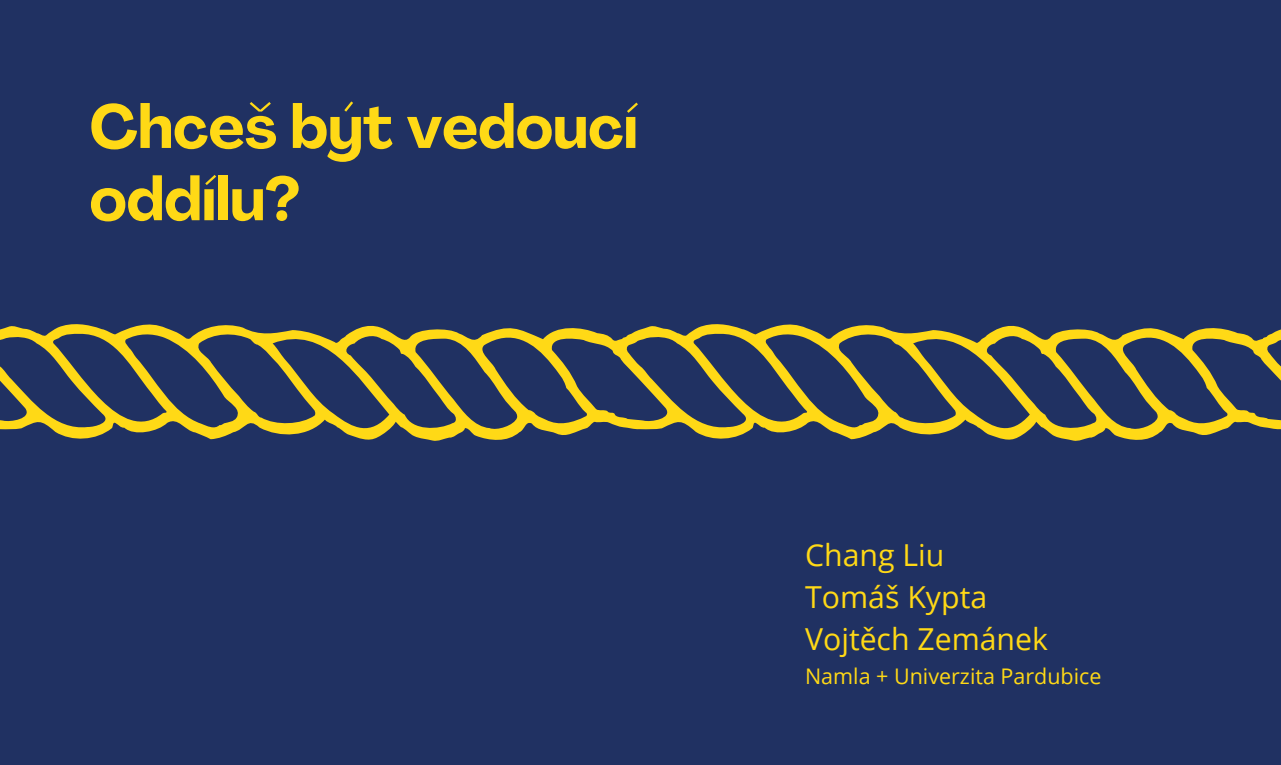
<style>
.page{position:relative;width:1281px;height:765px;background:#fff}
.page>*{position:absolute;margin:0;border:0;box-sizing:border-box;transform-origin:0 0}
.t1{font:700 60.5px/72.2px "Agrandir";color:#ffd916}
.t2{font:30.25px "Open Sans";color:#ffd916}
.t3{font:21.5px "Open Sans";color:#ffd916}
</style>
<div class="page">
<div style="left:0;top:0;width:1281px;height:764px;background:#203162"></div>
<svg style="left:0;top:324px;width:1281px;height:116px"></svg>
<h1 class="t1" style="left:90px;top:97px;width:550px">Chceš být vedoucí oddílu?</h1>
<p class="t2" style="left:805px;top:533px;width:141px">Chang Liu</p>
<p class="t2" style="left:805px;top:575px;width:184px">Tomáš Kypta</p>
<p class="t2" style="left:805px;top:617px;width:244px">Vojtěch Zemánek</p>
<p class="t3" style="left:805px;top:660px;width:298px">Namla + Univerzita Pardubice</p>
</div>
